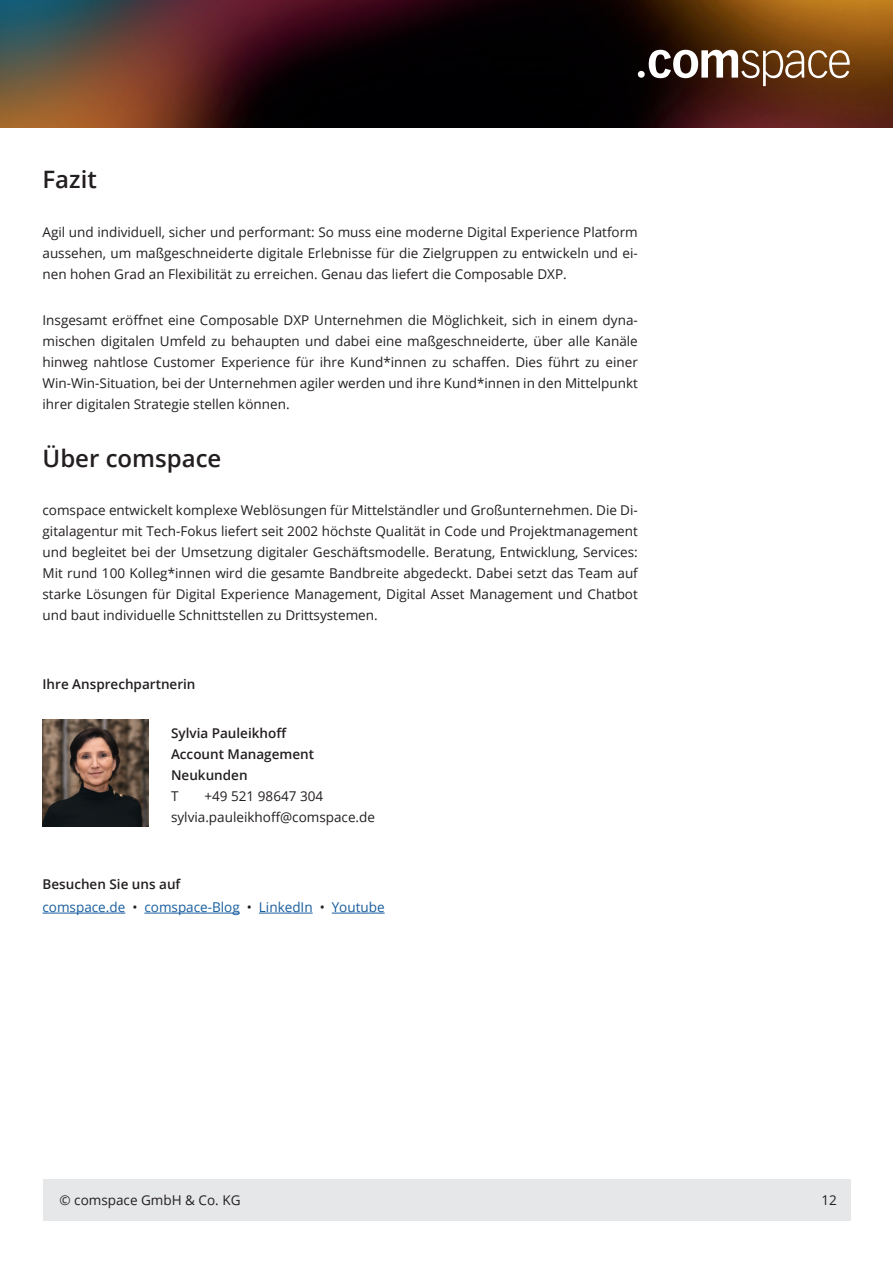
<style>
.page{position:relative;width:893px;height:1263px;background:#fff}
.page>*{position:absolute;margin:0;border:0;box-sizing:border-box;transform-origin:0 0}
.t1{font:600 24px "Open Sans";color:#231f20}
.t2{font:13.5px/21px "Open Sans";color:#231f20;text-align:justify}
.t3{font:600 13.5px/21px "Open Sans";color:#231f20}
.t4{font:13.5px/23.1px "Open Sans";color:#175d9e}
.s1{font-weight:600;color:#231f20}
.s2{color:#231f20}
</style>
<div class="page">
<div style="left:43px;top:1179px;width:807px;height:41px;background:#e6e7e9"></div>
<img style="left:0;top:0;width:893px;height:128px">
<svg style="left:649px;top:50px;width:201px;height:36px"></svg>
<div style="left:638px;top:71px;width:7px;height:7px;background:#fff;border-radius:50%"></div>
<hr style="left:43px;top:913px;width:82px;height:1px;background:#175d9e">
<hr style="left:144px;top:913px;width:96px;height:1px;background:#175d9e">
<hr style="left:259px;top:913px;width:54px;height:1px;background:#175d9e">
<hr style="left:332px;top:913px;width:53px;height:1px;background:#175d9e">
<img style="left:43px;top:720px;width:106px;height:106px">
<h1 class="t1" style="left:43px;top:163px;width:56px">Fazit</h1>
<p class="t2" style="left:43px;top:221px;width:597px">Agil und individuell, sicher und performant: So muss eine moderne Digital Experience Platform aussehen, um maßgeschneiderte digitale Erlebnisse für die Zielgruppen zu entwickeln und ei&shy;nen hohen Grad an Flexibilität zu erreichen. Genau das liefert die Composable DXP.</p>
<p class="t2" style="left:43px;top:309px;width:597px">Insgesamt eröffnet eine Composable DXP Unternehmen die Möglichkeit, sich in einem dyna&shy;mischen digitalen Umfeld zu behaupten und dabei eine maßgeschneiderte, über alle Kanäle hinweg nahtlose Customer Experience für ihre Kund*innen zu schaffen. Dies führt zu einer Win-Win-Situation, bei der Unternehmen agiler werden und ihre Kund*innen in den Mittelpunkt ihrer digitalen Strategie stellen können.</p>
<h1 class="t1" style="left:43px;top:441px;width:180px">Über comspace</h1>
<p class="t2" style="left:43px;top:499px;width:597px">comspace entwickelt komplexe Weblösungen für Mittelständler und Großunternehmen. Die Di&shy;gitalagentur mit Tech-Fokus liefert seit 2002 höchste Qualität in Code und Projektmanagement und begleitet bei der Umsetzung digitaler Geschäftsmodelle. Beratung, Entwicklung, Services:<br>Mit rund 100 Kolleg*innen wird die gesamte Bandbreite abgedeckt. Dabei setzt das Team auf starke Lösungen für Digital Experience Management, Digital Asset Management und Chatbot und baut individuelle Schnittstellen zu Drittsystemen.</p>
<p class="t3" style="left:43px;top:674px;width:154px">Ihre Ansprechpartnerin</p>
<p class="t3" style="left:171px;top:722px;width:145px">Sylvia Pauleikhoff<br>Account Management<br>Neukunden</p>
<p class="t2" style="left:171px;top:785px;width:9px">T</p>
<p class="t2" style="left:171px;top:785px;width:206px;text-indent:33px">+49 521 98647 304 sylvia.pauleikhoff@comspace.de</p>
<p class="t4" style="left:43px;top:872px;width:344px"><span class="s1">Besuchen Sie uns auf<br></span>comspace.de <span class="s2">•</span> comspace-Blog <span class="s2">•</span> LinkedIn <span class="s2">•</span> Youtube</p>
<p class="t2" style="left:60px;top:1189px;width:182px">© comspace GmbH &amp; Co. KG</p>
<p class="t2" style="left:821px;top:1189px;width:17px">12</p>
</div>
